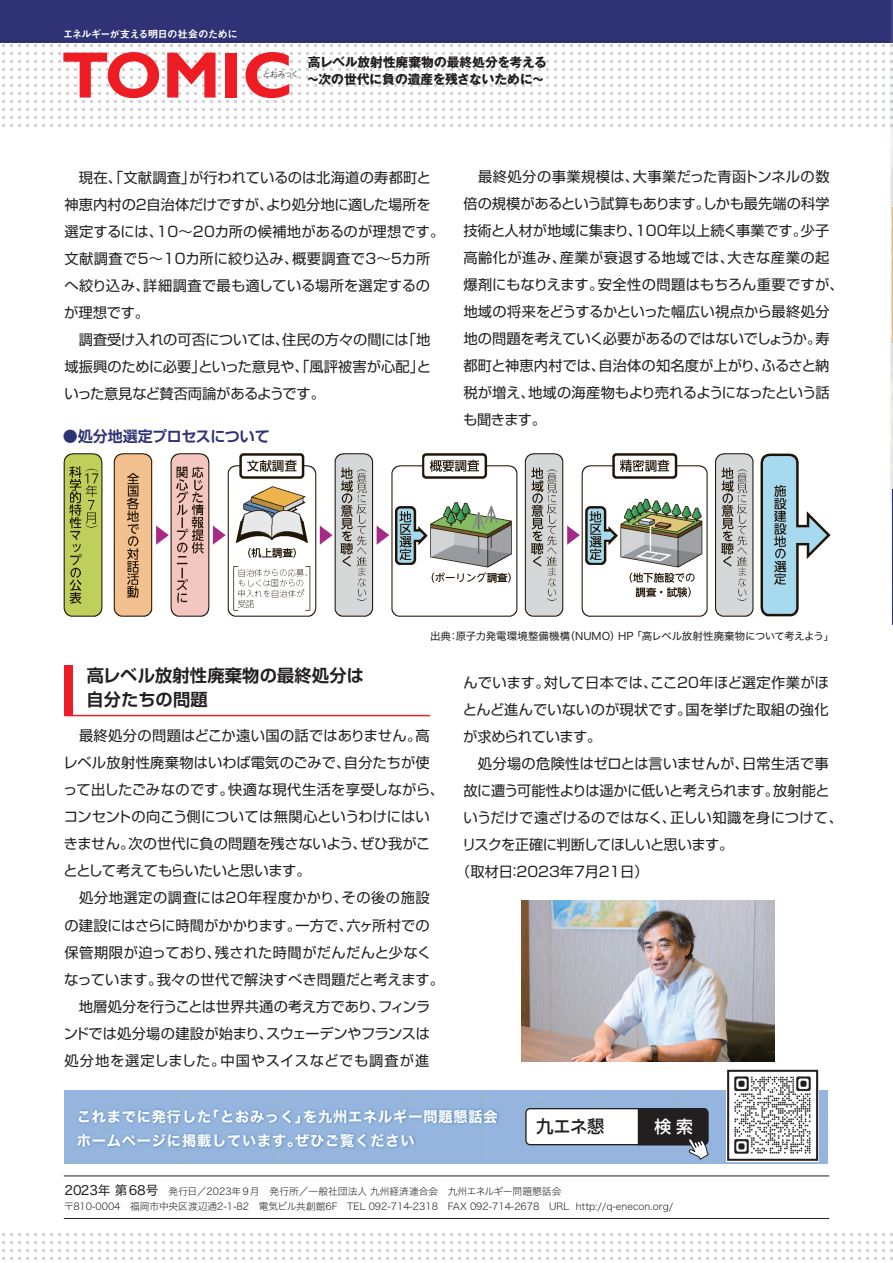
<style>
.page{position:relative;width:893px;height:1263px;background:#fff}
.page>*{position:absolute;margin:0;border:0;box-sizing:border-box;transform-origin:0 0}
.t1{font:500 17.4px "UD Shin Go Pr 6";color:#231f20}
.t2{font:700 17.25px/24px "Shin Go Pro De";letter-spacing:.01em;color:#231f20}
.t3{font:500 16.95px "UD Shin Go Pr 6";color:#fff}
.t4{font:700 15px "Shin Go Pro De";letter-spacing:-.015em;color:#303276}
.t5{font:14.4px/24px "Hiragino Sans W7";letter-spacing:.055em;color:#fff}
.t6{font:14.25px/27px "Shin Go Pro";color:#231f20}
.t7{font:14.25px "Shin Go Pro";letter-spacing:-.035em;color:#231f20}
.t8{font:14.25px "Shin Go Pro";letter-spacing:-.05em;color:#231f20}
.t9{font:14.25px "Shin Go Pro";letter-spacing:-.03em;color:#231f20}
.t10{font:700 12.75px/16.5px "Gothic MB101 Pro";color:#231f20}
.t11{font:10.5px "Hira Kaku Std W4";letter-spacing:-.015em;color:#231f20}
.t12{font:10.5px "Midashi Go Pro MB31";letter-spacing:-.085em;color:#fff}
.t13{font:9.75px/14.2px "Hiragino Sans W2";color:#231f20}
.t14{font:7.65px "Rodin Pro M";letter-spacing:-.075em;color:#231f20}
.s1{font-family:"Hiragino Sans W4";font-size:12.75px}
</style>
<div class="page">
<svg style="left:0;top:42px;width:747px;height:85px"></svg>
<div style="left:0;top:0;width:893px;height:42px;background:#303276"></div>
<svg style="left:63px;top:52px;width:96px;height:46px"></svg>
<div style="left:226px;top:53px;width:11px;height:45px;background:#ee1d23"></div>
<svg style="left:245px;top:52px;width:44px;height:46px"></svg>
<svg style="left:167px;top:53px;width:49px;height:45px"></svg>
<hr style="left:64px;top:1218px;width:765px;height:1px;background:#231f20">
<hr style="left:64px;top:1175px;width:765px;height:1px;background:#231f20">
<svg style="left:2px;top:1233px;width:891px;height:27px"></svg>
<img style="left:521px;top:900px;width:253px;height:162px">
<img style="left:63px;top:453px;width:684px;height:164px">
<hr style="left:65px;top:715px;width:365px;height:1px;background:#ee1d23">
<div style="left:65px;top:665px;width:8px;height:50px;background:#ee1b29"></div>
<img style="left:74px;top:1163px;width:430px;height:14px">
<svg style="left:64px;top:1090px;width:764px;height:73px;background:#92aed1"></svg>
<img style="left:726px;top:1069px;width:93px;height:92px">
<div style="left:727px;top:1070px;width:91px;height:91px;border:2px solid #231f20"></div>
<img style="left:747px;top:0;width:146px;height:625px">
<hr style="left:892px;top:489px;width:1px;height:135px;background:#303276">
<p class="t12" style="left:63px;top:25px;width:177px">エネルギーが支える明日の社会のために</p>
<p class="t14" style="left:263px;top:69px;width:38px">とおみっく</p>
<p class="t10" style="left:307px;top:53px;width:242px">高レベル放射性廃棄物の最終処分を考える～次の世代に負の遺産を残さないために～</p>
<p class="t6" style="left:64px;top:162px;width:382px">　現在、「文献調査」が行われているのは北海道の寿都町と神恵内村の２自治体だけですが、より処分地に適した場所を選定するには、10～20カ所の候補地があるのが理想です。文献調査で5～10カ所に絞り込み、概要調査で3～5カ所へ絞り込み、詳細調査で最も適している場所を選定するのが理想です。</p>
<p class="t6" style="left:64px;top:324px;width:368px;text-align:justify;text-indent:14px">調査受け入れの可否については、住民の方々の間には「地域振興のために必要」といった意見や、「風評被害が心配」といった意見など賛否両論があるようです。</p>
<p class="t4" style="left:63px;top:424px;width:208px">●処分地選定プロセスについて</p>
<p class="t6" style="left:463px;top:162px;width:382px">　最終処分の事業規模は、大事業だった青函トンネルの数倍の規模があるという試算もあります。しかも最先端の科学技術と人材が地域に集まり、100年以上続く事業です。少子高齢化が進み、産業が衰退する地域では、大きな産業の起爆剤にもなりえます。安全性の問題はもちろん重要ですが、地域の将来をどうするかといった幅広い視点から最終処分地の問題を考えていく必要があるのではないでしょうか。寿都町と神恵内村では、自治体の知名度が上がり、ふるさと納税が増え、地域の海産物もより売れるようになったという話も聞きます。</p>
<p class="t11" style="left:430px;top:628px;width:406px">出典：原子力発電環境整備機構（NUMO）HP 「高レベル放射性廃棄物について考えよう」</p>
<p class="t2" style="left:87px;top:662px;width:279px">高レベル放射性廃棄物の最終処分は自分たちの問題</p>
<p class="t6" style="left:63px;top:721px;width:383px">　最終処分の問題はどこか遠い国の話ではありません。高レベル放射性廃棄物はいわば電気のごみで、自分たちが使って出したごみなのです。快適な現代生活を享受しながら、コンセントの向こう側については無関心というわけにはいきません。次の世代に負の問題を残さないよう、ぜひ我がこととして考えてもらいたいと思います。<br>　処分地選定の調査には20年程度かかり、その後の施設の建設にはさらに時間がかかります。一方で、六ヶ所村での保管期限が迫っており、残された時間がだんだんと少なくなっています。我々の世代で解決すべき問題だと考えます。　地層処分を行うことは世界共通の考え方であり、フィンランドでは処分場の建設が始まり、スウェーデンやフランスは処分地を選定しました。中国やスイスなどでも調査が進</p>
<p class="t6" style="left:463px;top:667px;width:367px">んでいます。対して日本では、ここ20年ほど選定作業がほ</p>
<p class="t6" style="left:463px;top:694px;width:368px">とんど進んでいないのが現状です。国を挙げた取組の強化</p>
<p class="t9" style="left:463px;top:724px;width:140px">が求められています。</p>
<p class="t6" style="left:463px;top:748px;width:367px">　処分場の危険性はゼロとは言いませんが、日常生活で事</p>
<p class="t7" style="left:463px;top:778px;width:368px">故に遭う可能性よりは遥かに低いと考えられます。放射能と</p>
<p class="t6" style="left:463px;top:802px;width:381px">いうだけで遠ざけるのではなく、正しい知識を身につけて、</p>
<p class="t8" style="left:462px;top:833px;width:273px">リスクを正確に判断してほしいと思います。</p>
<p class="t6" style="left:456px;top:856px;width:194px">（取材日：2023年7月21日）</p>
<p class="t5" style="left:77px;top:1105px;width:422px">これまでに発行した「とおみっく」を九州エネルギー問題懇話会ホームページに掲載しています。ぜひご覧ください</p>
<p class="t1" style="left:537px;top:1112px;width:69px">九エネ懇</p>
<p class="t3" style="left:655px;top:1113px;width:40px">検 索</p>
<p class="t13" style="left:64px;top:1184px;width:611px"><span class="s1">2023年 第68号</span> 発行日／2023年９月　発行所／一般社団法人 九州経済連合会　九州エネルギー問題懇話会<br>〒810-0004　福岡市中央区渡辺通2-1-82　電気ビル共創館6F　TEL 092-714-2318　FAX 092-714-2678　URL http://q-enecon.org/</p>
</div>
